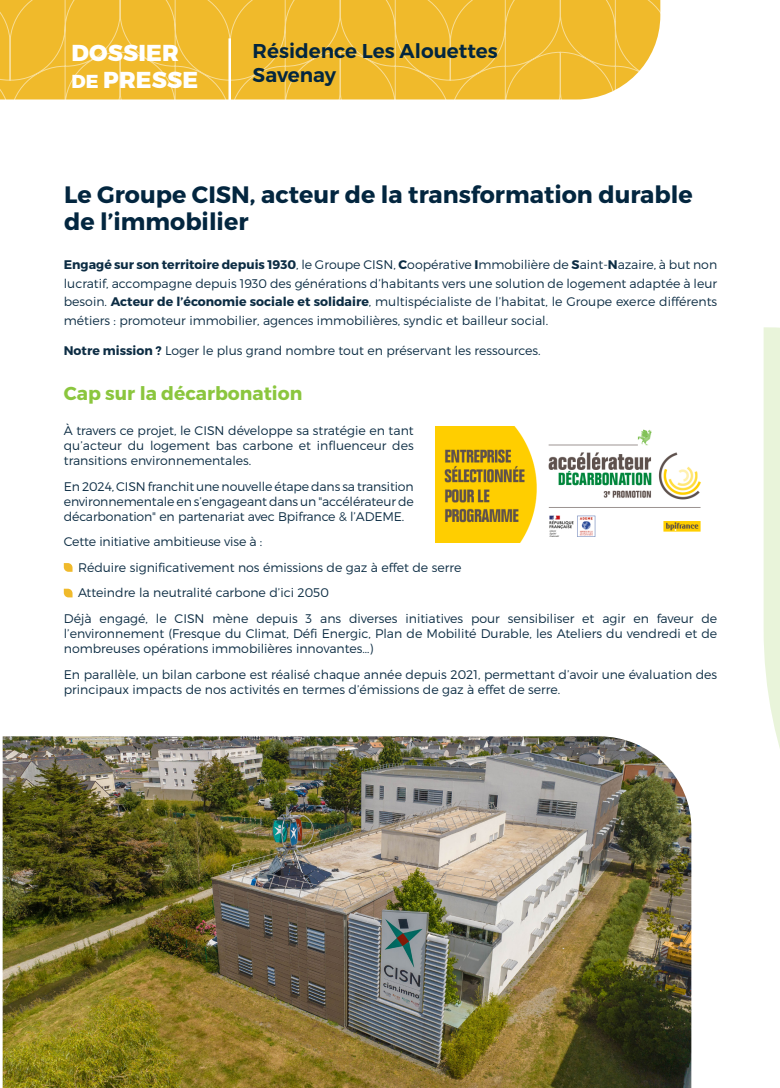
<style>
.page{position:relative;width:780px;height:1088px;background:#fff}
.page>*{position:absolute;margin:0;border:0;box-sizing:border-box;transform-origin:0 0}
.t1{font:700 23.75px/27.5px "Montserrat";color:#03263f}
.t2{font:800 23px "Montserrat";letter-spacing:.01em;color:#fff}
.t3{font:600 20px "Montserrat";color:#03263f}
.t4{font:700 18.75px "Montserrat";color:#8bc63e}
.t5{font:300 12.5px/15px "Montserrat";color:#0d2d44;text-align:justify}
.s1{font-size:18.75px}
.s2{font-weight:700}
</style>
<div class="page">
<svg style="left:763px;top:327px;width:17px;height:421px;background:#ebf5de"></svg>
<svg style="left:0;top:0;width:661px;height:100px;background:#f0bd35"></svg>
<hr style="left:228px;top:38px;width:3px;height:65px;background:#fff">
<svg style="left:64px;top:563px;width:8px;height:9px"></svg>
<svg style="left:64px;top:589px;width:8px;height:8px"></svg>
<img style="left:3px;top:736px;width:688px;height:352px">
<img style="left:435px;top:426px;width:266px;height:117px">
<p class="t2" style="left:71px;top:38px;width:109px">DOSSIER</p>
<p class="t2" style="left:71px;top:66px;width:128px"><span class="s1">DE</span> PRESSE</p>
<p class="t3" style="left:252px;top:39px;width:247px">Résidence Les Alouettes</p>
<p class="t3" style="left:252px;top:63px;width:85px">Savenay</p>
<p class="t1" style="left:64px;top:181px;width:630px">Le Groupe CISN, acteur de la transformation durable de l’immobilier</p>
<p class="t5" style="left:64px;top:255px;width:655px;line-height:18.8px"><span class="s2">Engagé sur son territoire depuis 1930</span>, le Groupe CISN, <span class="s2">C</span>oopérative <span class="s2">I</span>mmobilière de <span class="s2">S</span>aint-<span class="s2">N</span>azaire, à but non lucratif, accompagne depuis 1930 des générations d’habitants vers une solution de logement adaptée à leur besoin. <span class="s2">Acteur de l’économie sociale et solidaire</span>, multispécialiste de l’habitat, le Groupe exerce différents métiers : promoteur immobilier, agences immobilières, syndic et bailleur social.</p>
<p class="t5" style="left:64px;top:342px;width:478px"><span class="s2">Notre mission ?</span> Loger le plus grand nombre tout en préservant les ressources.</p>
<p class="t4" style="left:64px;top:381px;width:240px">Cap sur la décarbonation</p>
<p class="t5" style="left:64px;top:423px;width:351px">À travers ce projet, le CISN développe sa stratégie en tant qu’acteur du logement bas carbone et influenceur des transitions environnementales.</p>
<p class="t5" style="left:64px;top:478px;width:351px">En 2024, CISN franchit une nouvelle étape dans sa transition environnementale en s’engageant dans un "accélérateur de décarbonation" en partenariat avec Bpifrance &amp; l’ADEME.</p>
<p class="t5" style="left:64px;top:534px;width:200px">Cette initiative ambitieuse vise à :</p>
<p class="t5" style="left:78px;top:560px;width:385px">Réduire significativement nos émissions de gaz à effet de serre</p>
<p class="t5" style="left:78px;top:585px;width:252px">Atteindre la neutralité carbone d’ici 2050</p>
<p class="t5" style="left:64px;top:611px;width:655px">Déjà engagé, le CISN mène depuis 3 ans diverses initiatives pour sensibiliser et agir en faveur de l’environnement (Fresque du Climat, Défi Energic, Plan de Mobilité Durable, les Ateliers du vendredi et de nombreuses opérations immobilières innovantes…)</p>
<p class="t5" style="left:64px;top:666px;width:655px">En parallèle, un bilan carbone est réalisé chaque année depuis 2021, permettant d’avoir une évaluation des principaux impacts de nos activités en termes d’émissions de gaz à effet de serre.</p>
</div>
